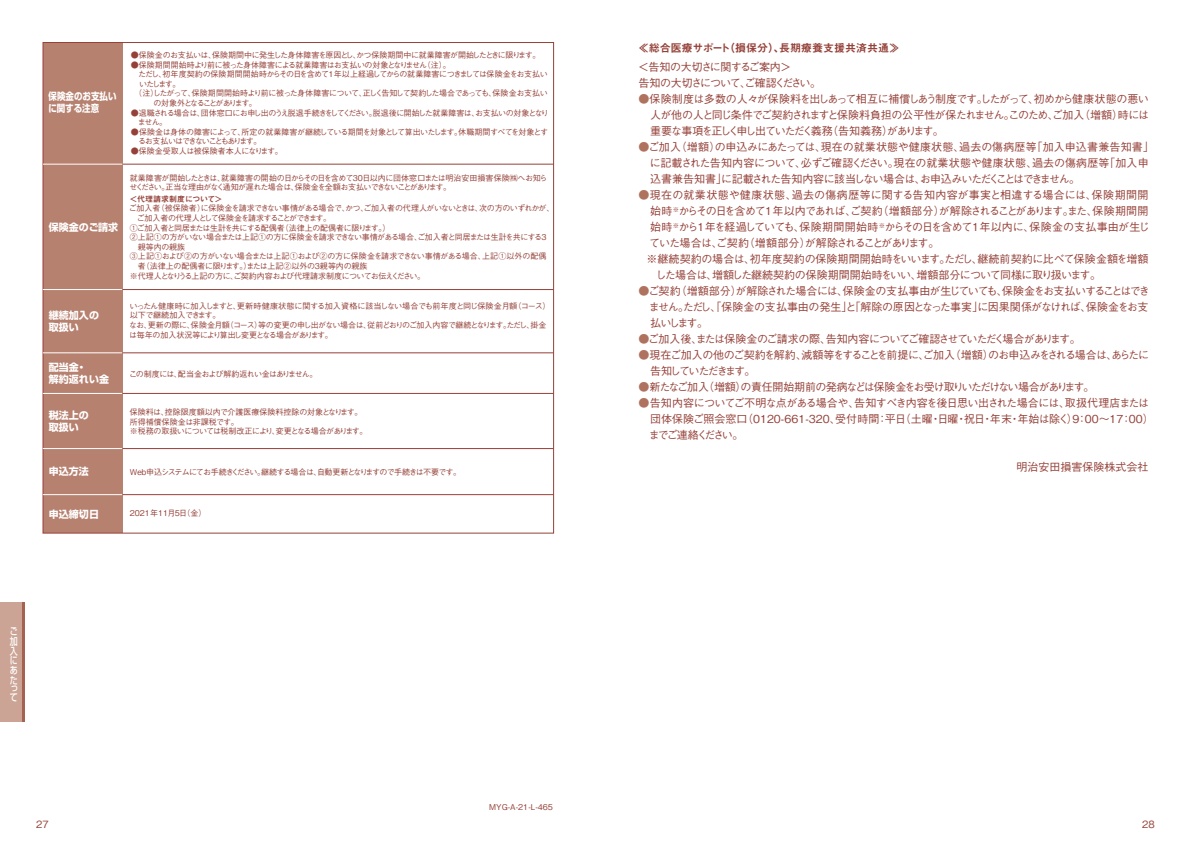
<style>
.page{position:relative;width:1191px;height:842px;background:#fff}
.page>*{position:absolute;margin:0;border:0;box-sizing:border-box;transform-origin:0 0}
.t1{font:500 11px/16px "Gothic BBB Pro";letter-spacing:-.045em;color:#954139}
.t2{font:500 11px/16px "Gothic BBB Pro";letter-spacing:-.01em;color:#954139}
.t3{font:500 11px "Gothic BBB Pro";letter-spacing:-.085em;color:#954139}
.t4{font:500 11px "Gothic BBB Pro";letter-spacing:-.08em;color:#954139}
.t5{font:500 11px/16px "Gothic BBB Pro";letter-spacing:-.11em;color:#954139}
.t6{font:500 11px "Gothic BBB Pro";letter-spacing:.005em;color:#954139}
.t7{font:500 11px "Gothic BBB Pro";letter-spacing:.035em;color:#954139}
.t8{font:500 11px "Gothic BBB Pro";letter-spacing:-.1em;color:#954139}
.t9{font:11px/19px "Midashi Go Pro MB31";color:#954139}
.t10{font:500 11px "Gothic BBB Pro";color:#954139}
.t11{font:700 10px/12px "Shin Go Pro";color:#fff}
.t12{font:700 10px/12px "Shin Go Pro";color:#fff;scale:.85 1}
.t13{font:500 10px/9.8px "Shin Go Pro";color:#fff;text-align:justify;scale:.8 1}
.t14{font:500 10px "Gothic BBB Pro";color:#954139}
.t15{font:500 8px/9.6px "Gothic BBB Pro";letter-spacing:-.06em;color:#954139}
.t16{font:500 8px/9.6px "Gothic BBB Pro";letter-spacing:-.03em;color:#954139}
.t17{font:500 8px/9.6px "Gothic BBB Pro";letter-spacing:-.095em;color:#954139}
.t18{font:500 8px "Gothic BBB Pro";letter-spacing:-.04em;color:#954139}
.t19{font:500 8px "Gothic BBB Pro";letter-spacing:-.025em;color:#954139}
.t20{font:500 8px "Gothic BBB Pro";letter-spacing:-.105em;color:#954139}
.t21{font:500 8px "Gothic BBB Pro";color:#954139}
.t22{font:500 8px "Gothic BBB Pro";letter-spacing:-.085em;color:#954139}
.t23{font:500 8px "Gothic BBB Pro";letter-spacing:-.18em;color:#954139}
.t24{font:8px "Midashi Go Pro MB31";color:#954139}
.s1{font-family:"Gothic BBB Pro";font-weight:500}
.s2{color:#ae725f}
</style>
<div class="page">
<div style="left:43px;top:43px;width:79px;height:490px;background:#b78170"></div>
<hr style="left:122px;top:289px;width:431px;height:1px;background:#954139">
<hr style="left:43px;top:289px;width:79px;height:1px;background:#fff">
<hr style="left:122px;top:353px;width:431px;height:1px;background:#954139">
<hr style="left:43px;top:353px;width:79px;height:1px;background:#fff">
<hr style="left:122px;top:393px;width:431px;height:1px;background:#954139">
<hr style="left:43px;top:393px;width:79px;height:1px;background:#fff">
<hr style="left:122px;top:448px;width:431px;height:1px;background:#954139">
<hr style="left:43px;top:448px;width:79px;height:1px;background:#fff">
<hr style="left:122px;top:494px;width:431px;height:1px;background:#954139">
<hr style="left:43px;top:494px;width:79px;height:1px;background:#fff">
<hr style="left:122px;top:164px;width:431px;height:1px;background:#954139">
<hr style="left:43px;top:164px;width:79px;height:1px;background:#fff">
<div style="left:0;top:602px;width:22px;height:119px;background:#cba495"></div>
<hr style="left:22px;top:602px;width:3px;height:119px;background:#a66250">
<p class="t12" style="left:48px;top:89px;width:82px">保険金のお支払いに関する注意</p>
<p class="t11" style="left:49px;top:221px;width:71px">保険金のご請求</p>
<p class="t11" style="left:49px;top:308px;width:51px">継続加入の取扱い</p>
<p class="t11" style="left:49px;top:360px;width:61px">配当金・<br>解約返れい金</p>
<p class="t11" style="left:49px;top:408px;width:41px">税法上の取扱い</p>
<p class="t18" style="left:131px;top:48px;width:411px">●保険金のお支払いは、保険期間中に発生した身体障害を原因とし、かつ保険期間中に就業障害が開始したときに限ります。</p>
<p class="t15" style="left:131px;top:59px;width:321px">●保険期間開始時より前に被った身体障害による就業障害はお支払いの対象となりません（注）。</p>
<p class="t15" style="left:138px;top:68px;width:411px">ただし、初年度契約の保険期間開始時からその日を含めて１年以上経過してからの就業障害につきましては保険金をお支払い</p>
<p class="t15" style="left:139px;top:78px;width:43px">いたします。</p>
<p class="t15" style="left:134px;top:87px;width:415px">（注）したがって、保険期間開始時より前に被った身体障害について、正しく告知して契約した場合であっても、保険金お支払い</p>
<p class="t23" style="left:153px;top:96px;width:105px">の対象外となることがあります。</p>
<p class="t15" style="left:138px;top:107px;width:412px;text-indent:-7px">●退職される場合は、団体窓口にお申し出のうえ脱退手続きをしてください。脱退後に開始した就業障害は、お支払いの対象となりません。</p>
<p class="t17" style="left:138px;top:126px;width:411px;text-indent:-7px">●保険金は身体の障害によって、所定の就業障害が継続している期間を対象として算出いたします。休職期間すべてを対象とするお支払いはできないこともあります。</p>
<p class="t21" style="left:131px;top:144px;width:153px">●保険金受取人は被保険者本人になります。</p>
<p class="t15" style="left:129px;top:172px;width:419px">就業障害が開始したときは、就業障害の開始の日からその日を含めて30日以内に団体窓口または明治安田損害保険㈱へお知らせください。正当な理由がなく通知が遅れた場合は、保険金を全額お支払いできないことがあります。</p>
<p class="t24" style="left:130px;top:192px;width:94px">＜代理請求制度について＞</p>
<p class="t15" style="left:129px;top:203px;width:427px">ご加入者（被保険者）に保険金を請求できない事情がある場合で、かつ、ご加入者の代理人がいないときは、次の方のいずれかが、</p>
<p class="t22" style="left:137px;top:212px;width:196px">ご加入者の代理人として保険金を請求することができます。</p>
<p class="t15" style="left:130px;top:222px;width:262px">①ご加入者と同居または生計を共にする配偶者（法律上の配偶者に限ります。）</p>
<p class="t15" style="left:130px;top:231px;width:418px">②上記①の方がいない場合または上記①の方に保険金を請求できない事情がある場合、ご加入者と同居または生計を共にする3</p>
<p class="t15" style="left:138px;top:241px;width:49px">親等内の親族</p>
<p class="t19" style="left:130px;top:250px;width:418px">③上記①および②の方がいない場合または上記①および②の方に保険金を請求できない事情がある場合、上記①以外の配偶</p>
<p class="t16" style="left:138px;top:260px;width:231px">者（法律上の配偶者に限ります。）または上記②以外の3親等内の親族</p>
<p class="t15" style="left:130px;top:270px;width:297px">※代理人となりうる上記の方に、ご契約内容および代理請求制度についてお伝えください。</p>
<p class="t15" style="left:129px;top:300px;width:423px">いったん健康時に加入しますと、更新時健康状態に関する加入資格に該当しない場合でも前年度と同じ保険金月額（コース）以下で継続加入できます。<br>なお、更新の際に、保険金月額（コース）等の変更の申し出がない場合は、従前どおりのご加入内容で継続となります。ただし、掛金は毎年の加入状況等により算出し変更となる場合があります。</p>
<p class="t15" style="left:129px;top:368px;width:190px">この制度には、配当金および解約返れい金はありません。</p>
<p class="t16" style="left:130px;top:406px;width:239px">保険料は、控除限度額以内で介護医療保険料控除の対象となります。所得補償保険金は非課税です。<br>※税務の取扱いについては税制改正により、変更となる場合があります。</p>
<p class="t11" style="left:49px;top:465px;width:41px">申込方法</p>
<p class="t20" style="left:130px;top:465px;width:333px">Web申込システムにてお手続きください。継続する場合は、自動更新となりますので手続きは不要です。</p>
<p class="t11" style="left:49px;top:507px;width:51px">申込締切日</p>
<p class="t21" style="left:130px;top:507px;width:78px">2021年11月5日（金）</p>
<p class="t9" style="left:638px;top:37px;width:263px">≪総合医療サポート（損保分）、長期療養支援共済共通≫<span class="s1">＜告知の大切さに関するご案内＞</span></p>
<p class="t4" style="left:638px;top:74px;width:184px">告知の大切さについて、ご確認ください。</p>
<p class="t1" style="left:650px;top:90px;width:500px;text-align:justify;text-indent:-12px"><span class="s2">●</span>保険制度は多数の人々が保険料を出しあって相互に補償しあう制度です。したがって、初めから健康状態の悪い人が他の人と同じ条件でご契約されますと保険料負担の公平性が保たれません。このため、ご加入（増額）時には重要な事項を正しく申し出ていただく義務（告知義務）があります。</p>
<p class="t2" style="left:649px;top:138px;width:506px;text-indent:-11px"><span class="s2">●</span>ご加入（増額）の申込みにあたっては、現在の就業状態や健康状態、過去の傷病歴等「加入申込書兼告知書」に記載された告知内容について、必ずご確認ください。現在の就業状態や健康状態、過去の傷病歴等「加入申込書兼告知書」に記載された告知内容に該当しない場合は、お申込みいただくことはできません。</p>
<p class="t7" style="left:638px;top:186px;width:511px"><span class="s2">●</span>現在の就業状態や健康状態、過去の傷病歴等に関する告知内容が事実と相違する場合には、保険期間開</p>
<p class="t3" style="left:650px;top:202px;width:500px">始時<sup>※</sup>からその日を含めて1年以内であれば、ご契約（増額部分）が解除されることがあります。また、保険期間開</p>
<p class="t1" style="left:650px;top:218px;width:501px">始時<sup>※</sup>から1年を経過していても、保険期間開始時<sup>※</sup>からその日を含めて１年以内に、保険金の支払事由が生じ</p>
<p class="t3" style="left:649px;top:234px;width:291px">ていた場合は、ご契約（増額部分）が解除されることがあります。</p>
<p class="t6" style="left:646px;top:250px;width:503px">※継続契約の場合は、初年度契約の保険期間開始時をいいます。ただし、継続前契約に比べて保険金額を増額</p>
<p class="t1" style="left:655px;top:266px;width:447px">した場合は、増額した継続契約の保険期間開始時をいい、増額部分について同様に取り扱います。</p>
<p class="t1" style="left:649px;top:282px;width:502px;text-indent:-10px"><span class="s2">●</span>ご契約（増額部分）が解除された場合には、保険金の支払事由が生じていても、保険金をお支払いすることはできません。ただし、「保険金の支払事由の発生」と「解除の原因となった事実」に因果関係がなければ、保険金をお支払いします。</p>
<p class="t4" style="left:638px;top:330px;width:443px"><span class="s2">●</span>ご加入後、または保険金のご請求の際、告知内容についてご確認させていただく場合があります。</p>
<p class="t5" style="left:650px;top:346px;width:500px;text-indent:-12px"><span class="s2">●</span>現在ご加入の他のご契約を解約、減額等をすることを前提に、ご加入（増額）のお申込みをされる場合は、あらたに告知していただきます。</p>
<p class="t8" style="left:638px;top:378px;width:457px"><span class="s2">●</span>新たなご加入（増額）の責任開始期前の発病などは保険金をお受け取りいただけない場合があります。</p>
<p class="t1" style="left:649px;top:394px;width:506px;text-indent:-10px"><span class="s2">●</span>告知内容についてご不明な点がある場合や、告知すべき内容を後日思い出された場合には、取扱代理店または団体保険ご照会窓口（0120-661-320、受付時間：平日（土曜・日曜・祝日・年末・年始は除く）9：00～17：00）までご連絡ください。</p>
<p class="t10" style="left:1016px;top:458px;width:133px">明治安田損害保険株式会社</p>
<p class="t13" style="left:10px;top:625px;width:11px">ご加入にあた</p>
<p class="t13" style="left:10px;top:683px;width:11px;line-height:8.4px">って</p>
<p class="t15" style="left:489px;top:801px;width:65px">MYG-A-21-L-465</p>
<p class="t14" style="left:36px;top:816px;width:14px">27</p>
<p class="t14" style="left:1142px;top:816px;width:14px">28</p>
</div>
